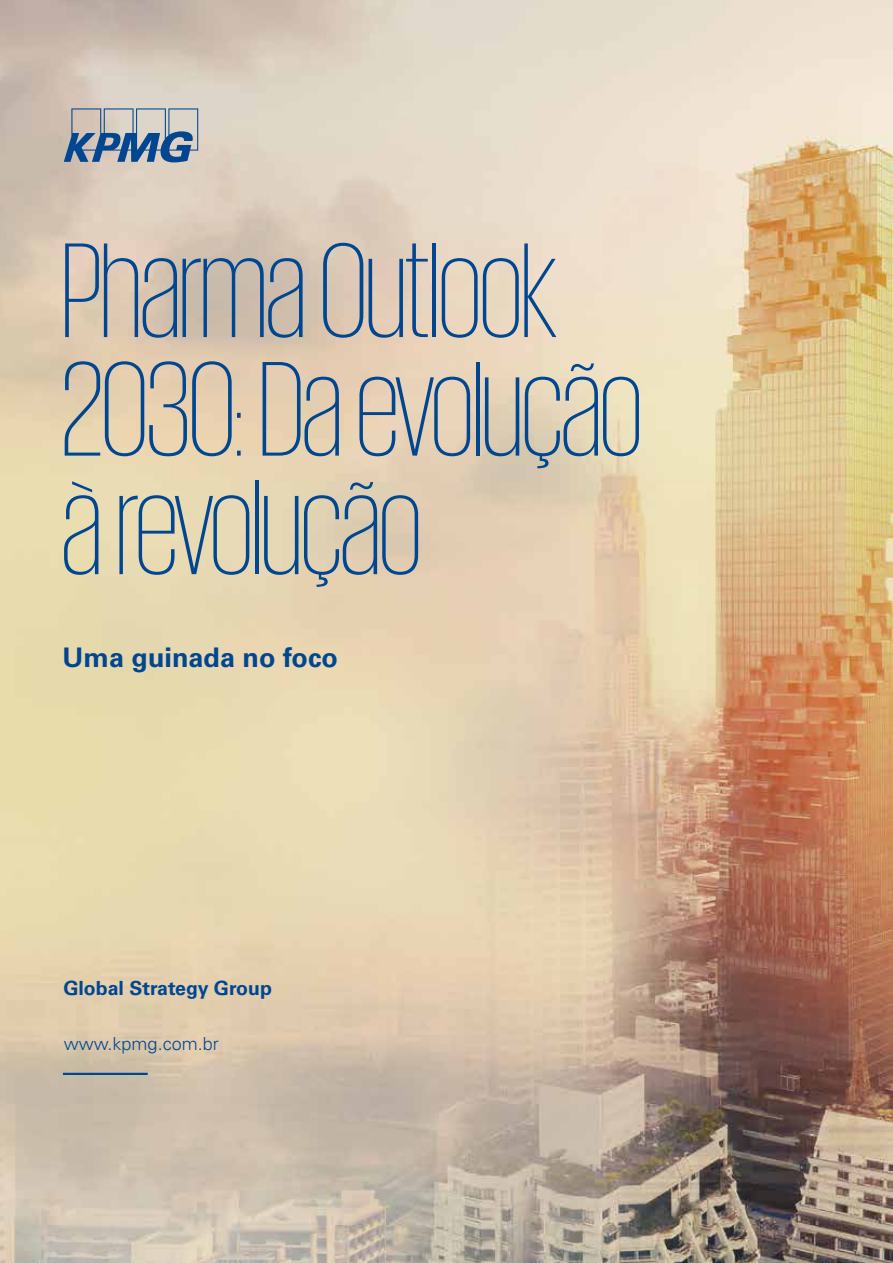
<style>
.page{position:relative;width:893px;height:1263px;background:#fff}
.page>*{position:absolute;margin:0;border:0;box-sizing:border-box;transform-origin:0 0}
.t1{font:200 138px/118.5px "KPMG";letter-spacing:-.02em;color:#004690}
.t2{font:700 27px "Univers LT Std";color:#004690}
.t3{font:700 19.5px "Univers LT Std";color:#004690}
.t4{font:300 18px "Univers LT Std";color:#004690}
</style>
<div class="page">
<img style="left:0;top:0;width:893px;height:1263px">
<hr style="left:63px;top:1073px;width:85px;height:2px;background:#004690">
<svg style="left:64px;top:108px;width:134px;height:54px;background:#8d9daf"></svg>
<p class="t1" style="left:61px;top:228px;width:584px">Pharma Outlook<br>2030: Da evolução à revolução</p>
<p class="t2" style="left:63px;top:641px;width:277px">Uma guinada no foco</p>
<p class="t3" style="left:63px;top:977px;width:210px">Global Strategy Group</p>
<p class="t4" style="left:64px;top:1033px;width:157px">www.kpmg.com.br</p>
</div>
